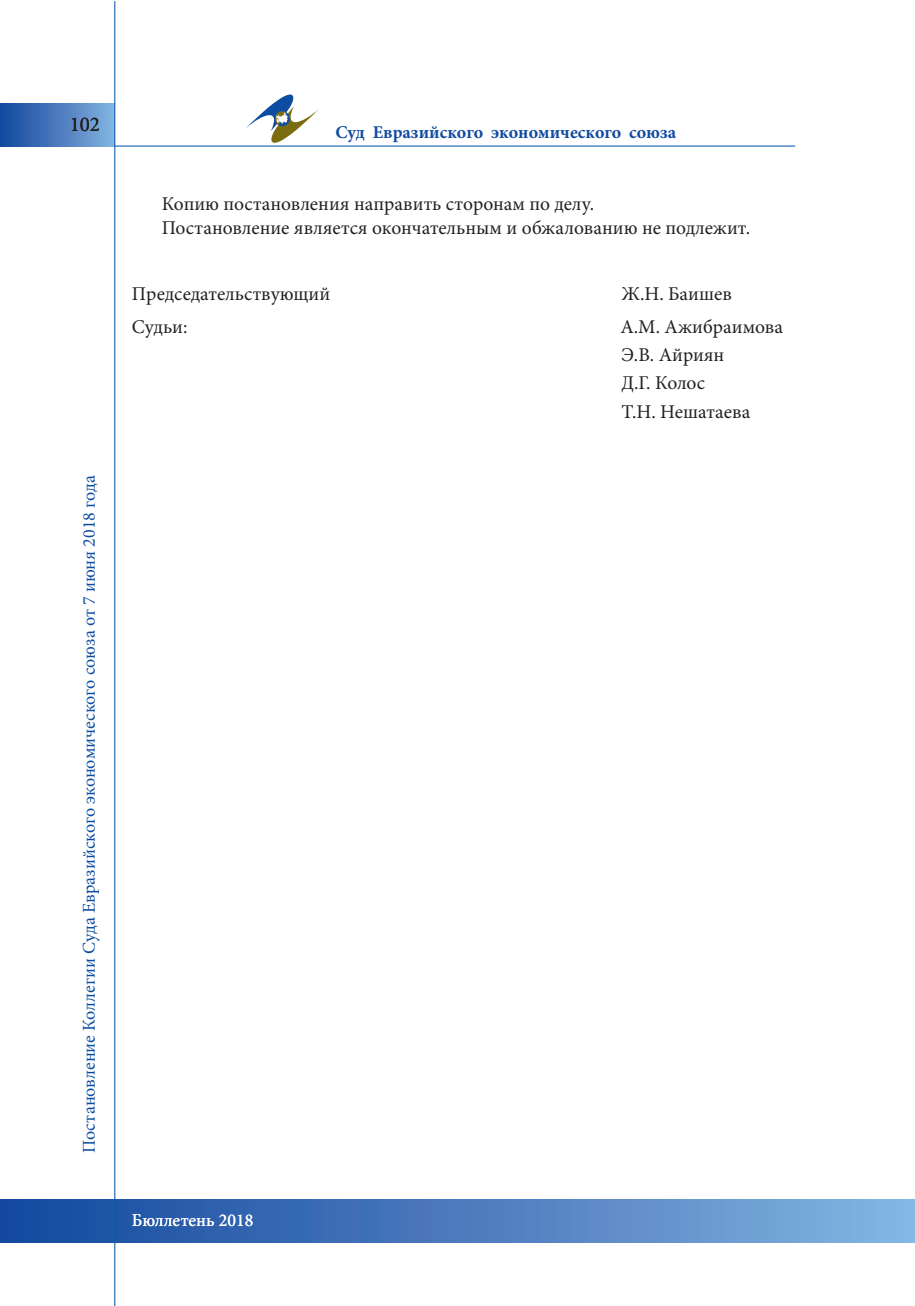
<style>
.page{position:relative;width:915px;height:1306px;background:#fff}
.page>*{position:absolute;margin:0;border:0;box-sizing:border-box;transform-origin:0 0}
.t1{font:21px "Minion Pro";color:#231f20}
.t2{font:19.5px/28.2px "Minion Pro";color:#231f20}
.t3{font:18px "Minion Pro";color:#0d4da1}
.t4{font:700 18px "Minion Pro";color:#114aa0}
.t5{font:18px "Minion Pro";color:#fff}
</style>
<div class="page">
<div style="left:0;top:1199px;width:913px;height:43px;background:linear-gradient(to right,#12469d,#85b3e0)"></div>
<hr style="left:115px;top:145px;width:679px;height:2px;background:#0a58a8">
<div style="left:0;top:104px;width:115px;height:42px;background:linear-gradient(to right,#12469d,#85b2e0)"></div>
<hr style="left:114px;top:1px;width:1px;height:1304px;background:#0a58a8">
<svg style="left:245px;top:94px;width:74px;height:52px"></svg>
<p class="t1" style="left:70px;top:111px;width:32px">102</p>
<p class="t3" style="left:77px;top:1152px;width:679px;rotate:-90deg">Постановление Коллегии Суда Евразийского экономического союза от 7 июня 2018 года</p>
<p class="t4" style="left:335px;top:123px;width:342px">Суд Евразийского экономического союза</p>
<p class="t2" style="left:162px;top:192px;width:589px;line-height:24px">Копию постановления направить сторонам по делу.<br>Постановление является окончательным и обжалованию не подлежит.</p>
<p class="t2" style="left:132px;top:280px;width:200px">Председательствующий</p>
<p class="t2" style="left:621px;top:280px;width:112px">Ж.Н. Баишев</p>
<p class="t2" style="left:132px;top:313px;width:57px">Судьи:</p>
<p class="t2" style="left:620px;top:313px;width:164px">А.М. Ажибраимова<br>Э.В. Айриян<br>Д.Г. Колос<br>Т.Н. Нешатаева</p>
<p class="t5" style="left:132px;top:1207px;width:123px">Бюллетень 2018</p>
</div>
